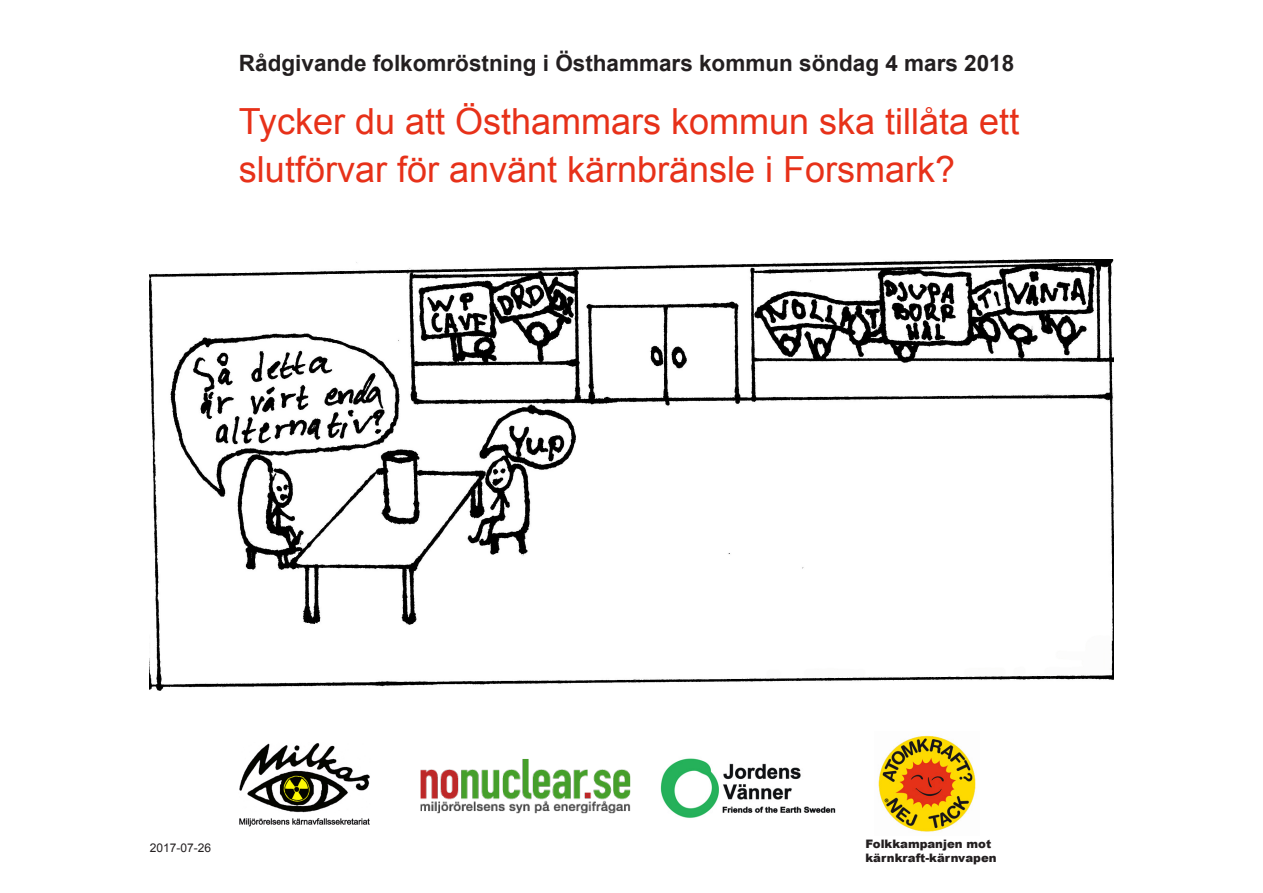
<style>
.page{position:relative;width:1263px;height:893px;background:#fff}
.page>*{position:absolute;margin:0;border:0;box-sizing:border-box;transform-origin:0 0}
.t1{font:36px/48px "Arial";color:#e73119}
.t2{font:700 22.5px "Arial";color:#231f20}
.t3{font:12px "Arial";color:#231f20}
.t4{font:900 11.7px/14.1px "Arial";color:#231f20}
</style>
<div class="page">
<img style="left:150px;top:259px;width:963px;height:431px">
<img style="left:239px;top:743px;width:131px;height:84px">
<img style="left:878px;top:735px;width:98px;height:97px">
<img style="left:661px;top:758px;width:174px;height:60px">
<img style="left:420px;top:759px;width:211px;height:55px">
<p class="t2" style="left:239px;top:49px;width:777px">Rådgivande folkomröstning i Östhammars kommun söndag 4 mars 2018</p>
<p class="t1" style="left:239px;top:98px;width:782px">Tycker du att Östhammars kommun ska tillåta ett slutförvar för använt kärnbränsle i Forsmark?</p>
<p class="t3" style="left:150px;top:840px;width:63px">2017-07-26</p>
<p class="t4" style="left:865px;top:836px;width:133px">Folkkampanjen mot kärnkraft-kärnvapen</p>
</div>
